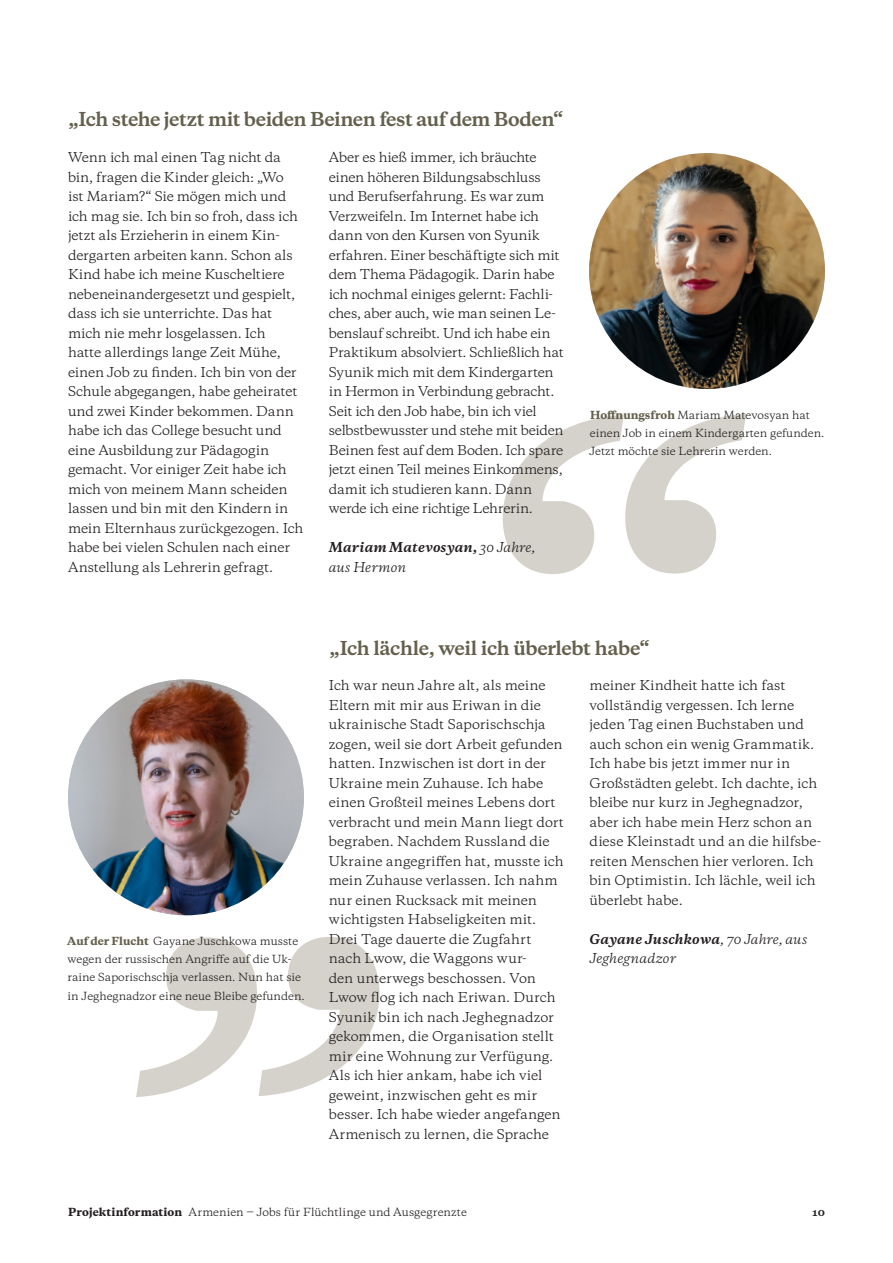
<style>
.page{position:relative;width:893px;height:1263px;background:#fff}
.page>*{position:absolute;margin:0;border:0;box-sizing:border-box;transform-origin:0 0}
.Projektinfo_Fließtext_8_5pt_ZAB_13_pt{font:700 18px "Galaxie Copernicus";letter-spacing:-.03em;color:#64604d}
.Projektinfo_Fließtext_8_5pt_ZAB_13_pt-2{font:12.75px/19.5px "Galaxie Copernicus";letter-spacing:-.01em;color:#231f20}
.Projektinfo_Fließtext_8_5pt_ZAB_13_pt-3{font:italic 12.75px/19.5px "Galaxie Copernicus";letter-spacing:.015em;color:#231f20}
.Projektinfo_Fließtext_8_5pt_ZAB_13_pt-4{font:italic 700 12.75px/19.5px "Galaxie Copernicus";letter-spacing:.005em;color:#231f20}
.t1{font:10.5px/18px "Galaxie Copernicus";color:#231f20}
.t2{font:700 10.5px "Galaxie Copernicus";color:#231f20}
.s1{font-weight:400}
.s2{font-weight:800;color:#64604d}
.s3{font-weight:700}
.s4{font-weight:800}
</style>
<div class="page">
<svg style="left:136px;top:937px;width:243px;height:160px"></svg>
<svg style="left:503px;top:414px;width:243px;height:160px"></svg>
<img style="left:589px;top:153px;width:236px;height:236px;border-radius:118px">
<img style="left:68px;top:679px;width:236px;height:236px;border-radius:118px">
<p class="Projektinfo_Fließtext_8_5pt_ZAB_13_pt" style="left:68px;top:107px;width:497px">„Ich stehe jetzt mit beiden Beinen fest auf dem Boden“</p>
<p class="Projektinfo_Fließtext_8_5pt_ZAB_13_pt-2" style="left:68px;top:148px;width:237px">Wenn ich mal einen Tag nicht da bin, fragen die Kinder gleich: „Wo<br>ist Mariam?“ Sie mögen mich und ich mag sie. Ich bin so froh, dass ich jetzt als Erzieherin in einem Kin&shy;dergarten arbeiten kann. Schon als Kind habe ich meine Kuscheltiere nebeneinandergesetzt und gespielt, dass ich sie unterrichte. Das hat mich nie mehr losgelassen. Ich<br>hatte allerdings lange Zeit Mühe, einen Job zu finden. Ich bin von der Schule abgegangen, habe geheiratet und zwei Kinder bekommen. Dann habe ich das College besucht und eine Ausbildung zur Pädagogin gemacht. Vor einiger Zeit habe ich mich von meinem Mann scheiden lassen und bin mit den Kindern in mein Elternhaus zurückgezogen. Ich habe bei vielen Schulen nach einer Anstellung als Lehrerin gefragt.</p>
<p class="Projektinfo_Fließtext_8_5pt_ZAB_13_pt-2" style="left:329px;top:148px;width:236px">Aber es hieß immer, ich bräuchte einen höheren Bildungsabschluss und Berufserfahrung. Es war zum Verzweifeln. Im Internet habe ich dann von den Kursen von Syunik erfahren. Einer beschäftigte sich mit dem Thema Pädagogik. Darin habe ich nochmal einiges gelernt: Fachli&shy;ches, aber auch, wie man seinen Le&shy;benslauf schreibt. Und ich habe ein Praktikum absolviert. Schließlich hat Syunik mich mit dem Kindergarten in Hermon in Verbindung gebracht.<br>Seit ich den Job habe, bin ich viel selbstbewusster und stehe mit beiden Beinen fest auf dem Boden. Ich spare jetzt einen Teil meines Einkommens, damit ich studieren kann. Dann werde ich eine richtige Lehrerin.</p>
<p class="Projektinfo_Fließtext_8_5pt_ZAB_13_pt-4" style="left:329px;top:538px;width:208px">Mariam Matevosyan, <span class="s1">30 Jahre, aus Hermon</span></p>
<p class="t1" style="left:589px;top:406px;width:237px"><span class="s2">Hoffnungsfroh</span> Mariam Matevosyan hat einen Job in einem Kindergarten gefunden.<br>Jetzt möchte sie Lehrerin werden.</p>
<p class="t1" style="left:67px;top:932px;width:239px"><span class="s2">Auf der Flucht</span> Gayane Juschkowa musste wegen der russischen Angriffe auf die Uk&shy;raine Saporischschja verlassen. Nun hat sie in Jeghegnadzor eine neue Bleibe gefunden.</p>
<p class="Projektinfo_Fließtext_8_5pt_ZAB_13_pt" style="left:329px;top:636px;width:322px">„Ich lächle, weil ich überlebt habe“</p>
<p class="Projektinfo_Fließtext_8_5pt_ZAB_13_pt-2" style="left:329px;top:676px;width:237px">Ich war neun Jahre alt, als meine<br>Eltern mit mir aus Eriwan in die ukrainische Stadt Saporischschja zogen, weil sie dort Arbeit gefunden hatten. Inzwischen ist dort in der<br>Ukraine mein Zuhause. Ich habe einen Großteil meines Lebens dort verbracht und mein Mann liegt dort begraben. Nachdem Russland die<br>Ukraine angegriffen hat, musste ich mein Zuhause verlassen. Ich nahm nur einen Rucksack mit meinen wichtigsten Habseligkeiten mit.<br>Drei Tage dauerte die Zugfahrt nach Lwow, die Waggons wur-<br>den unterwegs beschossen. Von<br>Lwow flog ich nach Eriwan. Durch<br>Syunik bin ich nach Jeghegnadzor gekommen, die Organisation stellt mir eine Wohnung zur Verfügung.<br>Als ich hier ankam, habe ich viel geweint, inzwischen geht es mir besser. Ich habe wieder angefangen<br>Armenisch zu lernen, die Sprache</p>
<p class="Projektinfo_Fließtext_8_5pt_ZAB_13_pt-2" style="left:590px;top:676px;width:233px">meiner Kindheit hatte ich fast vollständig vergessen. Ich lerne jeden Tag einen Buchstaben und auch schon ein wenig Grammatik.<br>Ich habe bis jetzt immer nur in<br>Großstädten gelebt. Ich dachte, ich bleibe nur kurz in Jeghegnadzor, aber ich habe mein Herz schon an diese Kleinstadt und an die hilfsbe&shy;reiten Menschen hier verloren. Ich bin Optimistin. Ich lächle, weil ich überlebt habe.</p>
<p class="Projektinfo_Fließtext_8_5pt_ZAB_13_pt-3" style="left:590px;top:929px;width:219px"><span class="s3">Gayane Juschkowa</span>, 70 Jahre, aus<br>Jeghegnadzor</p>
<p class="t1" style="left:68px;top:1203px;width:400px"><span class="s4">Projektinformation</span> Armenien ‒ Jobs für Flüchtlinge und Ausgegrenzte</p>
<p class="t2" style="left:812px;top:1205px;width:14px">10</p>
</div>
